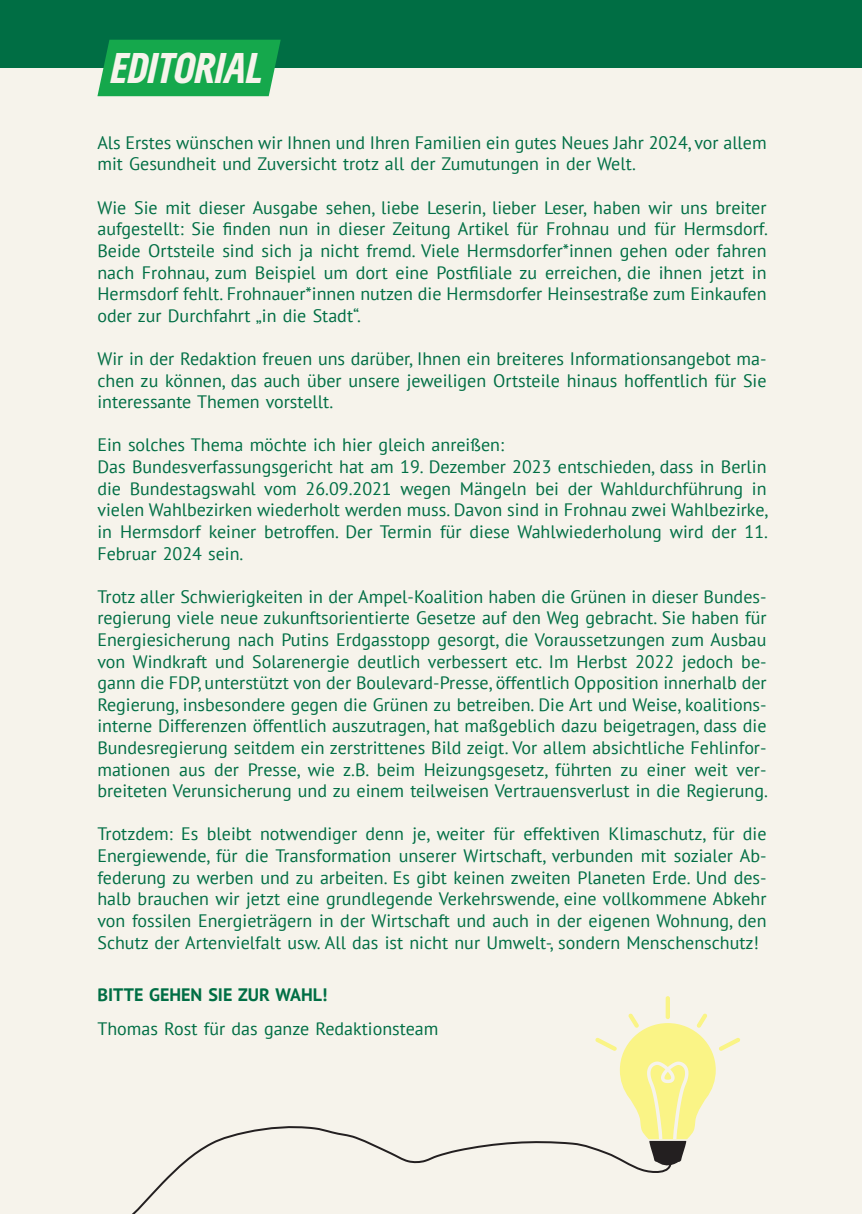
<style>
.page{position:relative;width:862px;height:1214px;background:#fff}
.page>*{position:absolute;margin:0;border:0;box-sizing:border-box;transform-origin:0 0}
.t1{font:italic 900 condensed 40px "Gruene Type";letter-spacing:.005em;color:#f6f3eb}
.t2{font:18px/21.6px "PT Sans";color:#006e44;text-align:justify}
.t3{font:700 18px "PT Sans";color:#006e44}
</style>
<div class="page">
<div style="left:0;top:0;width:850px;height:1213px;background:#f6f3eb"></div>
<div style="left:850px;top:0;width:12px;height:1213px;background:#f6f3eb"></div>
<div style="left:0;top:0;width:862px;height:68px;background:#006e44"></div>
<svg style="left:97px;top:40px;width:184px;height:56px;background:#1ca851"></svg>
<div style="left:665px;top:996px;width:5px;height:22px;background:#faf486;border-radius:2px"></div>
<svg style="left:595px;top:1013px;width:145px;height:152px"></svg>
<svg style="left:133px;top:1123px;width:539px;height:90px"></svg>
<h1 class="t1" style="left:112px;top:42px;width:154px">EDITORIAL</h1>
<p class="t2" style="left:97px;top:131px;width:671px">Als Erstes wünschen wir Ihnen und Ihren Familien ein gutes Neues Jahr 2024, vor allem mit Gesundheit und Zuversicht trotz all der Zumutungen in der Welt.</p>
<p class="t2" style="left:97px;top:196px;width:672px">Wie Sie mit dieser Ausgabe sehen, liebe Leserin, lieber Leser, haben wir uns breiter aufgestellt: Sie finden nun in dieser Zeitung Artikel für Frohnau und für Hermsdorf.<br>Beide Ortsteile sind sich ja nicht fremd. Viele Hermsdorfer*innen gehen oder fahren nach Frohnau, zum Beispiel um dort eine Postfiliale zu erreichen, die ihnen jetzt in Hermsdorf fehlt. Frohnauer*innen nutzen die Hermsdorfer Heinsestraße zum Einkaufen oder zur Durchfahrt „in die Stadt“.</p>
<p class="t2" style="left:97px;top:347px;width:670px">Wir in der Redaktion freuen uns darüber, Ihnen ein breiteres Informationsangebot ma&shy;chen zu können, das auch über unsere jeweiligen Ortsteile hinaus hoffentlich für Sie interessante Themen vorstellt.</p>
<p class="t2" style="left:97px;top:434px;width:672px;text-align:left">Ein solches Thema möchte ich hier gleich anreißen:<br>Das Bundesverfassungsgericht hat am 19. Dezember 2023 entschieden, dass in Berlin die Bundestagswahl vom 26.09.2021 wegen Mängeln bei der Wahldurchführung in vielen Wahlbezirken wiederholt werden muss. Davon sind in Frohnau zwei Wahlbezirke, in Hermsdorf keiner betroffen. Der Termin für diese Wahlwiederholung wird der 11.<br>Februar 2024 sein.</p>
<p class="t2" style="left:97px;top:585px;width:672px">Trotz aller Schwierigkeiten in der Ampel-Koalition haben die Grünen in dieser Bundes&shy;regierung viele neue zukunftsorientierte Gesetze auf den Weg gebracht. Sie haben für Energiesicherung nach Putins Erdgasstopp gesorgt, die Voraussetzungen zum Ausbau von Windkraft und Solarenergie deutlich verbessert etc. Im Herbst 2022 jedoch be&shy;gann die FDP, unterstützt von der Boulevard-Presse, öffentlich Opposition innerhalb der Regierung, insbesondere gegen die Grünen zu betreiben. Die Art und Weise, koalitions&shy;interne Differenzen öffentlich auszutragen, hat maßgeblich dazu beigetragen, dass die Bundesregierung seitdem ein zerstrittenes Bild zeigt. Vor allem absichtliche Fehlinfor&shy;mationen aus der Presse, wie z.B. beim Heizungsgesetz, führten zu einer weit ver&shy;breiteten Verunsicherung und zu einem teilweisen Vertrauensverlust in die Regierung.</p>
<p class="t2" style="left:97px;top:822px;width:670px">Trotzdem: Es bleibt notwendiger denn je, weiter für effektiven Klimaschutz, für die Energiewende, für die Transformation unserer Wirtschaft, verbunden mit sozialer Ab&shy;federung zu werben und zu arbeiten. Es gibt keinen zweiten Planeten Erde. Und des&shy;halb brauchen wir jetzt eine grundlegende Verkehrswende, eine vollkommene Abkehr von fossilen Energieträgern in der Wirtschaft und auch in der eigenen Wohnung, den Schutz der Artenvielfalt usw. All das ist nicht nur Umwelt-, sondern Menschenschutz!</p>
<p class="t3" style="left:97px;top:982px;width:231px">BITTE GEHEN SIE ZUR WAHL!</p>
<p class="t2" style="left:97px;top:1016px;width:342px">Thomas Rost für das ganze Redaktionsteam</p>
</div>
